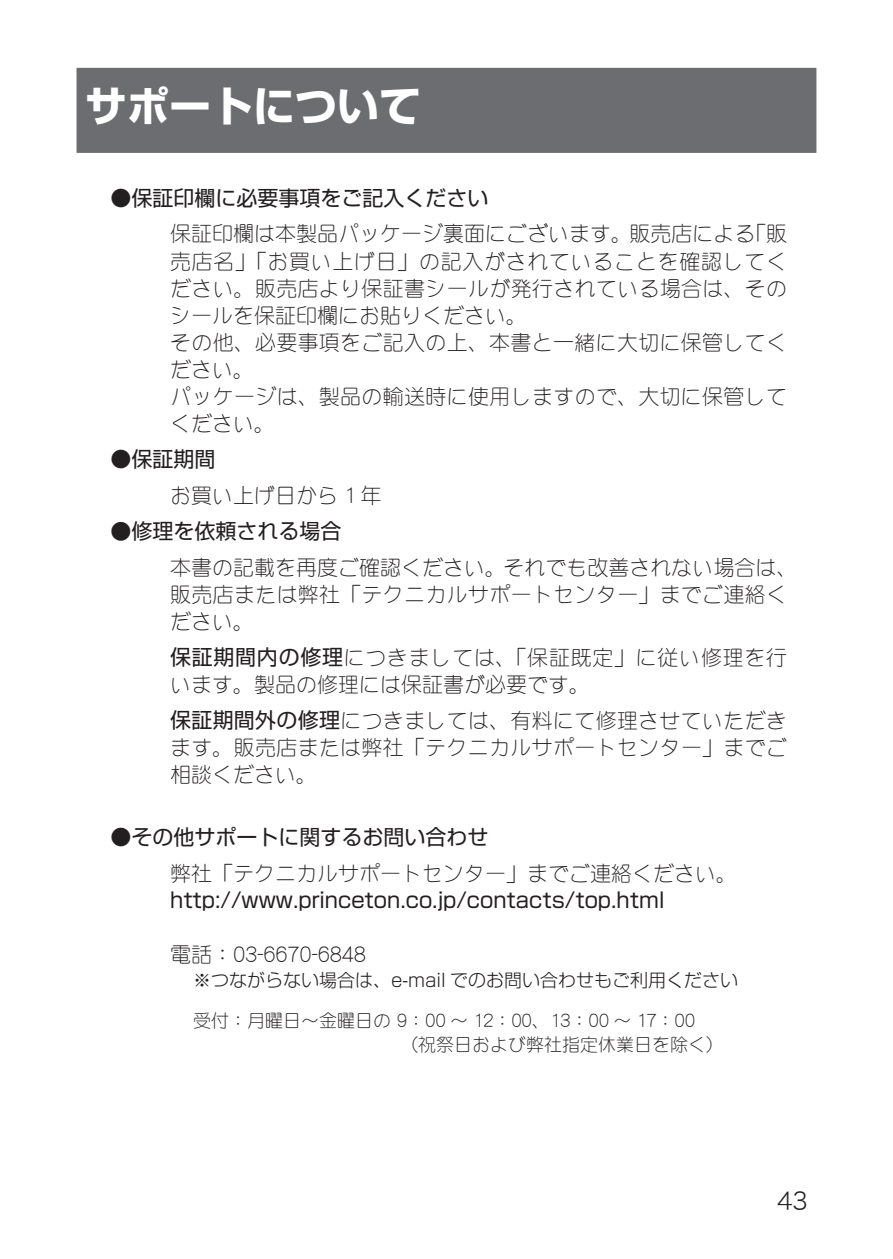
<style>
.page{position:relative;width:893px;height:1259px;background:#fff}
.page>*{position:absolute;margin:0;border:0;box-sizing:border-box;transform-origin:0 0}
.t1{font:700 42px "Shin Go Pro";color:#fff}
.t2{font:24px "Hiragino Kaku W2 90 msp RKSJ H";color:#231f20}
.t3{font:21px/27px "DFSM Gothic Lt WINP RKSJ H";letter-spacing:.015em;color:#231f20}
.t4{font:21px "Shin Go Pro";color:#231f20}
.t5{font:18px/24px "DFSM Gothic Lt WINP RKSJ H";color:#231f20}
.t6{font:300 18px "Shin Go Pro";color:#231f20}
.s1{font-family:"DFSM Gothic Lt WINP RKSJ H"}
.s2{font-family:"Shin Go Pro"}
</style>
<div class="page">
<div style="left:77px;top:68px;width:739px;height:85px;background:#6c6d70"></div>
<h1 class="t1" style="left:85px;top:73px;width:337px">サポートについて</h1>
<p class="t4" style="left:111px;top:181px;width:380px">●保証印欄に必要事項をご記入ください</p>
<p class="t3" style="left:170px;top:220px;width:619px">保証印欄は本製品パッケージ裏面にございます。販売店による「販売店名」「お買い上げ日」の記入がされていることを確認してください。販売店より保証書シールが発行されている場合は、そのシールを保証印欄にお貼りください。<br>その他、必要事項をご記入の上、本書と一緒に大切に保管してください。<br>パッケージは、製品の輸送時に使用しますので、大切に保管してください。</p>
<p class="t4" style="left:111px;top:442px;width:107px">●保証期間</p>
<p class="t3" style="left:170px;top:481px;width:213px">お買い上げ日から 1 年</p>
<p class="t4" style="left:111px;top:514px;width:233px"><span class="s1">●</span>修理を依頼される場合</p>
<p class="t3" style="left:170px;top:553px;width:629px">本書の記載を再度ご確認ください。それでも改善されない場合は、販売店または弊社「テクニカルサポートセンター」までご連絡ください。</p>
<p class="t3" style="left:170px;top:643px;width:619px"><span class="s2">保証期間内の修理</span>につきましては、「保証既定」に従い修理を行います。製品の修理には保証書が必要です。</p>
<p class="t3" style="left:170px;top:706px;width:618px;text-align:justify"><span class="s2">保証期間外の修理</span>につきましては、有料にて修理させていただきます。販売店または弊社「テクニカルサポートセンター」までご相談ください。</p>
<p class="t4" style="left:111px;top:820px;width:380px">●その他サポートに関するお問い合わせ</p>
<p class="t3" style="left:170px;top:859px;width:569px">弊社「テクニカルサポートセンター」までご連絡ください。</p>
<p class="t4" style="left:170px;top:883px;width:496px">http://www.princeton.co.jp/contacts/top.html</p>
<p class="t3" style="left:170px;top:940px;width:197px">電話：03-6670-6848</p>
<p class="t6" style="left:193px;top:965px;width:547px">※つながらない場合は、e-mail でのお問い合わせもご利用ください</p>
<p class="t5" style="left:400px;top:1008px;width:325px;text-indent:-207px">受付：月曜日～金曜日の 9：00 ～ 12：00、13：00 ～ 17：00<br>（祝祭日および弊社指定休業日を除く）</p>
<p class="t2" style="left:777px;top:1188px;width:32px">43</p>
</div>
